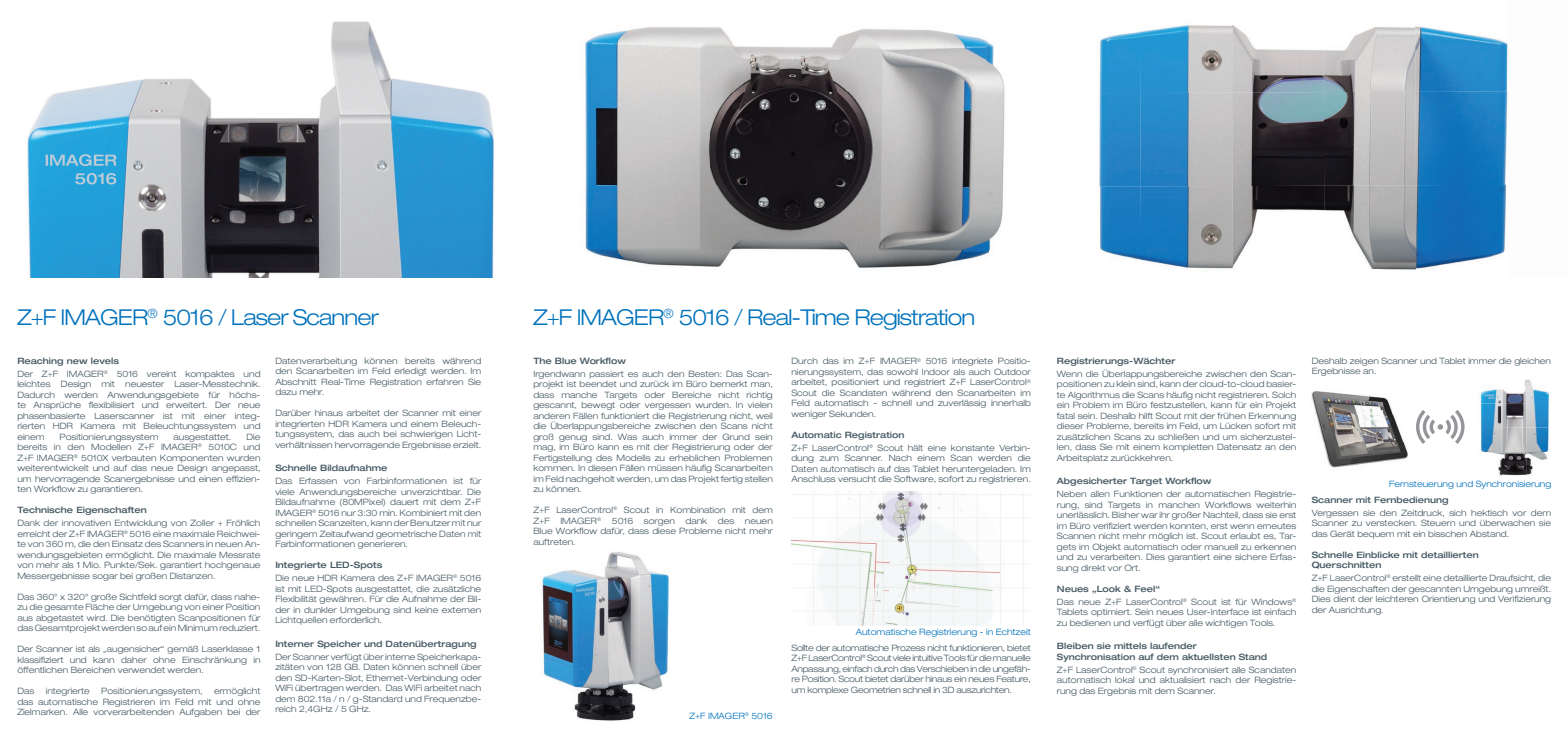
<style>
.page{position:relative;width:1568px;height:742px;background:#fff}
.page>*{position:absolute;margin:0;border:0;box-sizing:border-box;transform-origin:0 0}
.t1{font:300 expanded 21.88px "Helvetica Neue";letter-spacing:-.04em;color:#0072bc}
.t2{font:300 expanded 8.75px/10.5px "Helvetica Neue";color:#465a64;text-align:justify}
.t3{font:500 expanded 8.75px/10.5px "Helvetica Neue";color:#465a64}
.t4{font:300 expanded 8.75px "Helvetica Neue";color:#0072bc}
.s1{font-weight:500}
</style>
<div class="page">
<img style="left:542px;top:552px;width:127px;height:169px">
<img style="left:791px;top:491px;width:234px;height:135px">
<img style="left:1478px;top:379px;width:72px;height:97px">
<img style="left:1311px;top:391px;width:97px;height:77px">
<svg style="left:1416px;top:410px;width:48px;height:34px"></svg>
<img style="left:27px;top:21px;width:978px;height:257px">
<img style="left:1099px;top:25px;width:407px;height:67px">
<img style="left:1506px;top:43px;width:2px;height:65px">
<img style="left:1099px;top:92px;width:316px;height:93px">
<img style="left:1415px;top:91px;width:92px;height:94px">
<img style="left:1099px;top:185px;width:408px;height:85px">
<h1 class="t1" style="left:17px;top:304px;width:363px">Z+F IMAGER<sup>®</sup> 5016 / Laser Scanner</h1>
<h1 class="t1" style="left:533px;top:304px;width:443px">Z+F IMAGER<sup>®</sup> 5016 / Real-Time Registration</h1>
<p class="t2" style="left:17px;top:354px;width:245px;line-height:13px"><span class="s1">Reaching new levels<br></span>Der Z+F IMAGER<sup>®</sup> 5016 vereint kompaktes und</p>
<p class="t2" style="left:17px;top:379px;width:245px">leichtes Design mit neuester Laser-Messtechnik.<br>Dadurch werden Anwendungsgebiete für höchs&shy;te Ansprüche flexibilisiert und erweitert. Der neue phasenbasierte Laserscanner ist mit einer integ&shy;rierten HDR Kamera mit Beleuchtungssystem und einem</p>
<p class="t2" style="left:17px;top:431px;width:245px;text-indent:229px">Die bereits in den Modellen Z+F IMAGER<sup>®</sup> 5010C und Z+F IMAGER<sup>®</sup> 5010X verbauten Komponenten wurden weiterentwickelt und auf das neue Design angepasst, um hervorragende Scanergebnisse und einen effizien&shy;ten Workflow zu garantieren.</p>
<p class="t3" style="left:17px;top:505px;width:131px">Technische Eigenschaften</p>
<p class="t2" style="left:17px;top:518px;width:245px">Dank der innovativen Entwicklung von Zoller + Fröhlich erreicht der Z+F IMAGER<sup>®</sup> 5016 eine maximale Reichwei&shy;te von 360 m, die den Einsatz des Scanners in neuen An&shy;wendungsgebieten ermöglicht. Die maximale Messrate von mehr als 1 Mio. Punkte/Sek. garantiert hochgenaue Messergebnisse sogar bei großen Distanzen.</p>
<p class="t2" style="left:17px;top:591px;width:245px">Das 360° x 320° große Sichtfeld sorgt dafür, dass nahe&shy;zu die gesamte Fläche der Umgebung von einer Position aus abgetastet wird. Die benötigten Scanpositionen für das Gesamtprojekt werden so auf ein Minimum reduziert.</p>
<p class="t2" style="left:17px;top:644px;width:245px">Der Scanner ist als „augensicher“ gemäß Laserklasse 1 klassifiziert und kann daher ohne Einschränkung in öffentlichen Bereichen verwendet werden.</p>
<p class="t2" style="left:17px;top:686px;width:19px">Das</p>
<p class="t2" style="left:46px;top:686px;width:46px">integrierte</p>
<p class="t2" style="left:101px;top:686px;width:103px">Positionierungssystem,</p>
<p class="t2" style="left:60px;top:431px;width:100px">Positionierungssystem</p>
<p class="t2" style="left:173px;top:431px;width:59px">ausgestattet.</p>
<p class="t2" style="left:17px;top:686px;width:245px;text-indent:197px">ermöglicht das automatische Registrieren im Feld mit und ohne Zielmarken. Alle vorverarbeitenden Aufgaben bei der</p>
<p class="t2" style="left:275px;top:355px;width:207px">Datenverarbeitung können bereits während den Scanarbeiten im Feld erledigt werden. Im Abschnitt Real-Time Registration erfahren Sie dazu mehr.</p>
<p class="t2" style="left:275px;top:408px;width:207px">Darüber hinaus arbeitet der Scanner mit einer integrierten HDR Kamera und einem Beleuch&shy;tungssystem, das auch bei schwierigen Licht&shy;verhältnissen hervorragende Ergebnisse erzielt.</p>
<p class="t3" style="left:275px;top:463px;width:114px">Schnelle Bildaufnahme</p>
<p class="t2" style="left:275px;top:476px;width:207px">Das Erfassen von Farbinformationen ist für viele Anwendungsbereiche unverzichtbar. Die Bildaufnahme (80MPixel) dauert mit dem Z+F IMAGER<sup>®</sup> 5016 nur 3:30 min. Kombiniert mit den schnellen Scanzeiten, kann der Benutzer mit nur geringem Zeitaufwand geometrische Daten mit Farbinformationen generieren.</p>
<p class="t2" style="left:275px;top:558px;width:207px;line-height:13px"><span class="s1">Integrierte LED-Spots<br></span>Die neue HDR Kamera des Z+F IMAGER<sup>®</sup> 5016</p>
<p class="t2" style="left:275px;top:583px;width:207px">ist mit LED-Spots ausgestattet, die zusätzliche Flexibilität gewähren. Für die Aufnahme der Bil&shy;der in dunkler Umgebung sind keine externen Lichtquellen erforderlich.</p>
<p class="t3" style="left:275px;top:638px;width:203px">Interner Speicher und Datenübertragung</p>
<p class="t2" style="left:275px;top:651px;width:207px">Der Scanner verfügt über interne Speicherkapa&shy;zitäten von 128 GB. Daten können schnell über den SD-Karten-Slot, Ethernet-Verbindung oder WiFi übertragen werden. Das WiFi arbeitet nach dem 802.11a / n / g-Standard und Frequenzbe&shy;reich 2,4GHz / 5 GHz.</p>
<p class="t3" style="left:533px;top:355px;width:94px">The Blue Workflow</p>
<p class="t2" style="left:533px;top:368px;width:241px">Irgendwann passiert es auch den Besten: Das Scan&shy;projekt ist beendet und zurück im Büro bemerkt man, dass manche Targets oder Bereiche nicht richtig gescannt, bewegt oder vergessen wurden. In vielen anderen Fällen funktioniert die Registrierung nicht, weil die Überlappungsbereiche zwischen den Scans nicht groß genug sind. Was auch immer der Grund sein mag, im Büro kann es mit der Registrierung oder der Fertigstellung des Modells zu erheblichen Problemen kommen. In diesen Fällen müssen häufig Scanarbeiten im Feld nachgeholt werden, um das Projekt fertig stellen zu können.</p>
<p class="t2" style="left:533px;top:505px;width:241px">Z+F LaserControl<sup>®</sup> Scout in Kombination mit dem Z+F IMAGER<sup>®</sup> 5016 sorgen dank des neuen Blue Workflow dafür, dass diese Probleme nicht mehr auftreten.</p>
<p class="t2" style="left:791px;top:356px;width:241px">Durch das im Z+F IMAGER<sup>®</sup> 5016 integriete Positio&shy;nierungssystem, das sowohl Indoor als auch Outdoor arbeitet, positioniert und registriert Z+F LaserControl<sup>® </sup>Scout die Scandaten während den Scanarbeiten im Feld automatisch - schnell und zuverlässig innerhalb weniger Sekunden.</p>
<p class="t2" style="left:791px;top:428px;width:241px;line-height:13px"><span class="s1">Automatic Registration<br></span>Z+F LaserControl<sup>®</sup> Scout hält eine konstante Verbin-</p>
<p class="t2" style="left:791px;top:453px;width:241px">dung zum Scanner. Nach einem Scan werden die Daten automatisch auf das Tablet heruntergeladen. Im Anschluss versucht die Software, sofort zu registrieren.</p>
<p class="t4" style="left:689px;top:710px;width:85px">Z+F IMAGER<sup>®</sup> 5016</p>
<p class="t4" style="left:856px;top:627px;width:176px">Automatische Registrierung - in Echtzeit</p>
<p class="t2" style="left:791px;top:642px;width:241px">Sollte der automatische Prozess nicht funktionieren, bietet Z+F LaserControl<sup>®</sup> Scout viele intuitive Tools für die manuelle Anpassung, einfach durch das Verschieben in die ungefäh&shy;re Position. Scout bietet darüber hinaus ein neues Feature, um komplexe Geometrien schnell in 3D auszurichten.</p>
<p class="t3" style="left:1057px;top:355px;width:120px">Registrierungs-Wächter</p>
<p class="t2" style="left:1057px;top:368px;width:241px">Wenn die Überlappungsbereiche zwischen den Scan&shy;positionen zu klein sind, kann der cloud-to-cloud basier&shy;te Algorithmus die Scans häufig nicht registrieren. Solch ein Problem im Büro festzustellen, kann für ein Projekt fatal sein. Deshalb hilft Scout mit der frühen Erkennung dieser Probleme, bereits im Feld, um Lücken sofort mit zusätzlichen Scans zu schließen und um sicherzustel&shy;len, dass Sie mit einem kompletten Datensatz an den Arbeitsplatz zurückkehren.</p>
<p class="t3" style="left:1057px;top:476px;width:156px">Abgesicherter Target Workflow</p>
<p class="t2" style="left:1057px;top:489px;width:241px">Neben allen Funktionen der automatischen Registrie&shy;rung, sind Targets in manchen Workflows weiterhin unerlässlich. Bisher war ihr großer Nachteil, dass sie erst im Büro verifiziert werden konnten, erst wenn erneutes Scannen nicht mehr möglich ist. Scout erlaubt es, Tar&shy;gets im Objekt automatisch oder manuell zu erkennen und zu verarbeiten. Dies garantiert eine sichere Erfas&shy;sung direkt vor Ort.</p>
<p class="t2" style="left:1057px;top:582px;width:241px;line-height:13px"><span class="s1">Neues „Look &amp; Feel“<br></span>Das neue Z+F LaserControl<sup>®</sup> Scout ist für Windows<sup>®</sup></p>
<p class="t2" style="left:1057px;top:607px;width:241px">Tablets optimiert. Sein neues User-Interface ist einfach zu bedienen und verfügt über alle wichtigen Tools.</p>
<p class="t3" style="left:1057px;top:640px;width:212px">Bleiben sie mittels laufender<br>Synchronisation auf dem aktuellsten Stand</p>
<p class="t2" style="left:1057px;top:664px;width:241px">Z+F LaserControl<sup>®</sup> Scout synchronisiert alle Scandaten automatisch lokal und aktualisiert nach der Registrie&shy;rung das Ergebnis mit dem Scanner.</p>
<p class="t2" style="left:1311px;top:355px;width:241px">Deshalb zeigen Scanner und Tablet immer die gleichen<br>Ergebnisse an.</p>
<p class="t4" style="left:1389px;top:479px;width:163px">Fernsteuerung und Synchronisierung</p>
<p class="t3" style="left:1311px;top:494px;width:138px">Scanner mit Fernbedienung</p>
<p class="t2" style="left:1311px;top:507px;width:241px">Vergessen sie den Zeitdruck, sich hektisch vor dem Scanner zu verstecken. Steuern und überwachen sie das Gerät bequem mit ein bisschen Abstand.</p>
<p class="t3" style="left:1311px;top:549px;width:169px">Schnelle Einblicke mit detaillierten<br>Querschnitten</p>
<p class="t2" style="left:1311px;top:573px;width:241px">Z+F LaserControl<sup>®</sup> erstellt eine detaillierte Draufsicht, die die Eigenschaften der gescannten Umgebung umreißt.<br>Dies dient der leichteren Orientierung und Verifizierung der Ausrichtung.</p>
</div>
